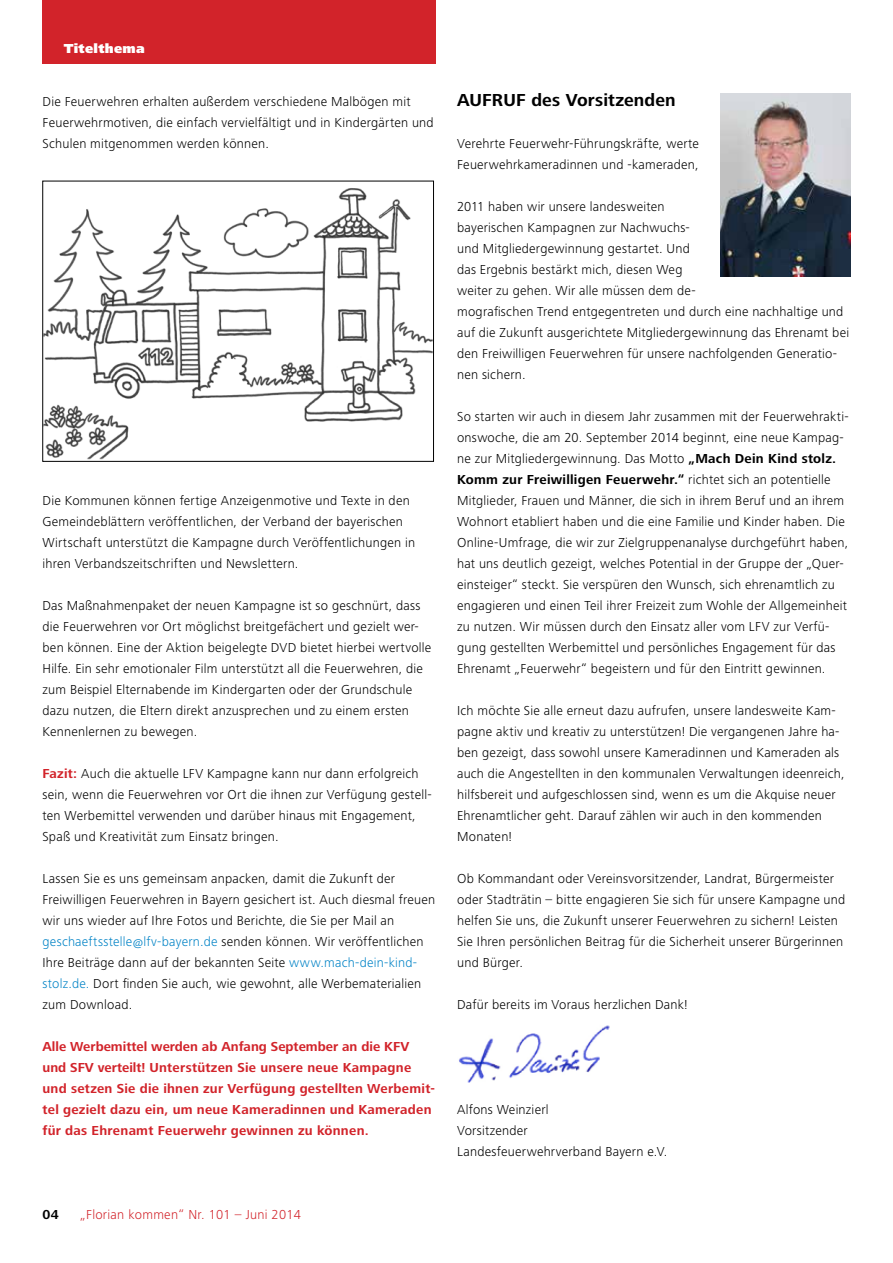
<style>
.page{position:relative;width:893px;height:1263px;background:#fff}
.page>*{position:absolute;margin:0;border:0;box-sizing:border-box;transform-origin:0 0}
.t1{font:700 18px "Frutiger Next LT";letter-spacing:.01em;color:#000}
.t2{font:300 13.5px/21px "Frutiger Next LT";letter-spacing:.015em;color:#000}
.t3{font:700 13.5px/21px "Frutiger Next LT";letter-spacing:.02em;color:#d2232a}
.t4{font:300 13.5px "Frutiger Next LT";letter-spacing:.02em;color:#d2232a}
.t5{font:900 13.5px "Frutiger Next LT";letter-spacing:.025em;color:#fff}
.t6{font:700 13.5px "Frutiger Next LT";color:#000}
.s1{font-weight:700;color:#d2232a}
.s2{color:#0283c6}
.s3{font-weight:700}
</style>
<div class="page">
<div style="left:43px;top:0;width:393px;height:64px;background:#d2232a"></div>
<img style="left:45px;top:188px;width:387px;height:272px">
<div style="left:43px;top:181px;width:391px;height:281px;border:1px solid #000"></div>
<img style="left:459px;top:1025px;width:151px;height:58px">
<img style="left:721px;top:93px;width:129px;height:183px">
<p class="t5" style="left:64px;top:41px;width:82px">Titelthema</p>
<p class="t2" style="left:43px;top:91px;width:393px">Die Feuerwehren erhalten außerdem verschiedene Malbögen mit<br>Feuerwehrmotiven, die einfach vervielfältigt und in Kindergärten und<br>Schulen mitgenommen werden können.</p>
<p class="t2" style="left:43px;top:490px;width:374px">Die Kommunen können fertige Anzeigenmotive und Texte in den Gemeindeblättern veröffentlichen, der Verband der bayerischen Wirtschaft unterstützt die Kampagne durch Veröffentlichungen in ihren Verbandszeitschriften und Newslettern.</p>
<p class="t2" style="left:43px;top:595px;width:390px">Das Maßnahmenpaket der neuen Kampagne ist so geschnürt, dass die Feuerwehren vor Ort möglichst breitgefächert und gezielt wer&shy;ben können. Eine der Aktion beigelegte DVD bietet hierbei wertvolle Hilfe. Ein sehr emotionaler Film unterstützt all die Feuerwehren, die zum Beispiel Elternabende im Kindergarten oder der Grundschule dazu nutzen, die Eltern direkt anzusprechen und zu einem ersten Kennenlernen zu bewegen.</p>
<p class="t2" style="left:43px;top:763px;width:391px"><span class="s1">Fazit:</span> Auch die aktuelle LFV Kampagne kann nur dann erfolgreich sein, wenn die Feuerwehren vor Ort die ihnen zur Verfügung gestell&shy;ten Werbemittel verwenden und darüber hinaus mit Engagement, Spaß und Kreativität zum Einsatz bringen.</p>
<p class="t2" style="left:43px;top:868px;width:394px">Lassen Sie es uns gemeinsam anpacken, damit die Zukunft der Freiwilligen Feuerwehren in Bayern gesichert ist. Auch diesmal freuen wir uns wieder auf Ihre Fotos und Berichte, die Sie per Mail an <span class="s2">geschaeftsstelle@lfv-bayern.de</span> senden können. Wir veröffentlichen Ihre Beiträge dann auf der bekannten Seite <span class="s2">www.mach-dein-kind&shy;stolz.de.</span> Dort finden Sie auch, wie gewohnt, alle Werbematerialien zum Download.</p>
<p class="t3" style="left:43px;top:1036px;width:394px">Alle Werbemittel werden ab Anfang September an die KFV und SFV verteilt! Unterstützen Sie unsere neue Kampagne und setzen Sie die ihnen zur Verfügung gestellten Werbemit&shy;tel gezielt dazu ein, um neue Kameradinnen und Kameraden für das Ehrenamt Feuerwehr gewinnen zu können.</p>
<p class="t6" style="left:43px;top:1206px;width:18px">04</p>
<p class="t4" style="left:80px;top:1207px;width:222px">„Florian kommen“ Nr. 101 – Juni 2014</p>
<h1 class="t1" style="left:457px;top:89px;width:220px">AUFRUF des Vorsitzenden</h1>
<p class="t2" style="left:457px;top:133px;width:243px">Verehrte Feuerwehr-Führungskräfte, werte<br>Feuerwehrkameradinnen und -kameraden,</p>
<p class="t2" style="left:457px;top:196px;width:394px">2011 haben wir unsere landesweiten<br>bayerischen Kampagnen zur Nachwuchs-<br>und Mitgliedergewinnung gestartet. Und<br>das Ergebnis bestärkt mich, diesen Weg<br>weiter zu gehen. Wir alle müssen dem de-<br>mografischen Trend entgegentreten und durch eine nachhaltige und auf die Zukunft ausgerichtete Mitgliedergewinnung das Ehrenamt bei den Freiwilligen Feuerwehren für unsere nachfolgenden Generatio&shy;nen sichern.</p>
<p class="t2" style="left:457px;top:406px;width:393px">So starten wir auch in diesem Jahr zusammen mit der Feuerwehrakti&shy;onswoche, die am 20. September 2014 beginnt, eine neue Kampag&shy;ne zur Mitgliedergewinnung. Das Motto <span class="s3">„Mach Dein Kind stolz.<br>Komm zur Freiwilligen Feuerwehr.“</span> richtet sich an potentielle Mitglieder, Frauen und Männer, die sich in ihrem Beruf und an ihrem Wohnort etabliert haben und die eine Familie und Kinder haben. Die Online-Umfrage, die wir zur Zielgruppenanalyse durchgeführt haben, hat uns deutlich gezeigt, welches Potential in der Gruppe der „Quer&shy;einsteiger“ steckt. Sie verspüren den Wunsch, sich ehrenamtlich zu engagieren und einen Teil ihrer Freizeit zum Wohle der Allgemeinheit zu nutzen. Wir müssen durch den Einsatz aller vom LFV zur Verfü&shy;gung gestellten Werbemittel und persönliches Engagement für das Ehrenamt „Feuerwehr“ begeistern und für den Eintritt gewinnen.</p>
<p class="t2" style="left:457px;top:700px;width:389px">Ich möchte Sie alle erneut dazu aufrufen, unsere landesweite Kam&shy;pagne aktiv und kreativ zu unterstützen! Die vergangenen Jahre ha&shy;ben gezeigt, dass sowohl unsere Kameradinnen und Kameraden als auch die Angestellten in den kommunalen Verwaltungen ideenreich, hilfsbereit und aufgeschlossen sind, wenn es um die Akquise neuer Ehrenamtlicher geht. Darauf zählen wir auch in den kommenden Monaten!</p>
<p class="t2" style="left:457px;top:868px;width:390px">Ob Kommandant oder Vereinsvorsitzender, Landrat, Bürgermeister oder Stadträtin – bitte engagieren Sie sich für unsere Kampagne und helfen Sie uns, die Zukunft unserer Feuerwehren zu sichern! Leisten Sie Ihren persönlichen Beitrag für die Sicherheit unserer Bürgerinnen und Bürger.</p>
<p class="t2" style="left:457px;top:994px;width:232px">Dafür bereits im Voraus herzlichen Dank!</p>
<p class="t2" style="left:457px;top:1099px;width:212px">Alfons Weinzierl<br>Vorsitzender<br>Landesfeuerwehrverband Bayern e.V.</p>
</div>
